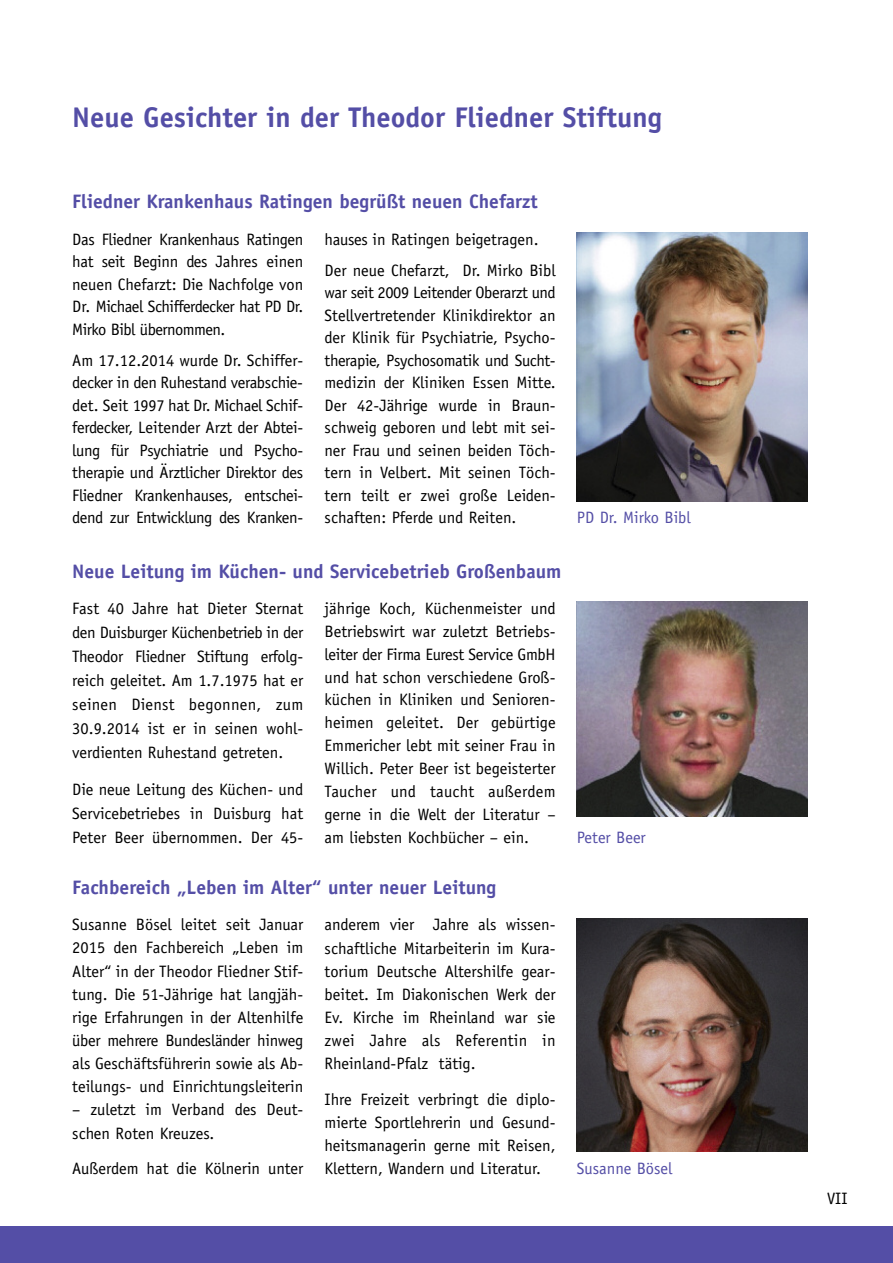
<style>
.page{position:relative;width:893px;height:1263px;background:#fff}
.page>*{position:absolute;margin:0;border:0;box-sizing:border-box;transform-origin:0 0}
.t1{font:700 28.5px "Officina Sans";color:#544ea6}
.t2{font:700 19.5px "Officina Sans";color:#544ea6}
.t3{font:16.5px/22.5px "Officina Sans";color:#000;text-align:justify}
.t4{font:16.5px "Officina Sans";color:#544ea6}
</style>
<div class="page">
<div style="left:0;top:1226px;width:893px;height:37px;background:#544ea6"></div>
<img style="left:577px;top:233px;width:231px;height:268px">
<img style="left:577px;top:602px;width:231px;height:215px">
<img style="left:577px;top:918px;width:231px;height:234px">
<h1 class="t1" style="left:72px;top:106px;width:591px">Neue Gesichter in der Theodor Fliedner Stiftung</h1>
<p class="t2" style="left:72px;top:194px;width:467px">Fliedner Krankenhaus Ratingen begrüßt neuen Chefarzt</p>
<p class="t3" style="left:72px;top:229px;width:233px">Das Fliedner Krankenhaus Ratingen hat seit Beginn des Jahres einen neuen Chefarzt: Die Nachfolge von Dr. Michael Schifferdecker hat PD Dr.<br>Mirko Bibl übernommen.</p>
<p class="t3" style="left:72px;top:350px;width:233px">Am 17.12.2014 wurde Dr. Schiffer&shy;decker in den Ruhestand verabschie&shy;det. Seit 1997 hat Dr. Michael Schif&shy;ferdecker, Leitender Arzt der Abtei&shy;lung für Psychiatrie und Psycho&shy;therapie und Ärztlicher Direktor des Fliedner Krankenhauses, entschei&shy;dend zur Entwicklung des Kranken-</p>
<p class="t3" style="left:325px;top:225px;width:233px;line-height:31px">hauses in Ratingen beigetragen.<br>Der neue Chefarzt, Dr. Mirko Bibl</p>
<p class="t3" style="left:325px;top:283px;width:233px">war seit 2009 Leitender Oberarzt und Stellvertretender Klinikdirektor an der Klinik für Psychiatrie, Psycho&shy;therapie, Psychosomatik und Sucht&shy;medizin der Kliniken Essen Mitte.<br>Der 42-Jährige wurde in Braun&shy;schweig geboren und lebt mit sei&shy;ner Frau und seinen beiden Töch&shy;tern in Velbert. Mit seinen Töch&shy;tern teilt er zwei große Leiden&shy;schaften: Pferde und Reiten.</p>
<p class="t2" style="left:72px;top:564px;width:491px">Neue Leitung im Küchen- und Servicebetrieb Großenbaum</p>
<p class="t3" style="left:72px;top:598px;width:233px;line-height:24px">Fast 40 Jahre hat Dieter Sternat den Duisburger Küchenbetrieb in der Theodor Fliedner Stiftung erfolg&shy;reich geleitet. Am 1.7.1975 hat er seinen Dienst begonnen, zum 30.9.2014 ist er in seinen wohl&shy;verdienten Ruhestand getreten.</p>
<p class="t3" style="left:72px;top:778px;width:233px;line-height:24px">Die neue Leitung des Küchen- und Servicebetriebes in Duisburg hat Peter Beer übernommen. Der 45-</p>
<p class="t3" style="left:325px;top:598px;width:233px;line-height:23px">jährige Koch, Küchenmeister und Betriebswirt war zuletzt Betriebs&shy;leiter der Firma Eurest Service GmbH und hat schon verschiedene Groß&shy;küchen in Kliniken und Senioren&shy;heimen geleitet. Der gebürtige Emmericher lebt mit seiner Frau in Willich. Peter Beer ist begeisterter Taucher und taucht außerdem gerne in die Welt der Literatur – am liebsten Kochbücher – ein.</p>
<p class="t2" style="left:72px;top:880px;width:426px">Fachbereich „Leben im Alter“ unter neuer Leitung</p>
<p class="t3" style="left:72px;top:914px;width:233px;line-height:23.1px">Susanne Bösel leitet seit Januar 2015 den Fachbereich „Leben im Alter“ in der Theodor Fliedner Stif&shy;tung. Die 51-Jährige hat langjäh&shy;rige Erfahrungen in der Altenhilfe über mehrere Bundesländer hinweg als Geschäftsführerin sowie als Ab&shy;teilungs- und Einrichtungsleiterin</p>
<p class="t3" style="left:72px;top:1099px;width:233px;line-height:23.1px">– zuletzt im Verband des Deut&shy;schen Roten Kreuzes.</p>
<p class="t3" style="left:72px;top:1159px;width:233px">Außerdem hat die Kölnerin unter</p>
<p class="t3" style="left:325px;top:915px;width:233px;line-height:23.1px">anderem vier Jahre als wissen&shy;schaftliche Mitarbeiterin im Kura&shy;torium Deutsche Altershilfe gear&shy;beitet. Im Diakonischen Werk der Ev. Kirche im Rheinland war sie zwei Jahre als Referentin in Rheinland-Pfalz tätig.</p>
<p class="t3" style="left:325px;top:1089px;width:233px;line-height:23.1px">Ihre Freizeit verbringt die diplo&shy;mierte Sportlehrerin und Gesund&shy;heitsmanagerin gerne mit Reisen, Klettern, Wandern und Literatur.</p>
<p class="t4" style="left:577px;top:511px;width:115px">PD Dr. Mirko Bibl</p>
<p class="t4" style="left:577px;top:831px;width:70px">Peter Beer</p>
<p class="t4" style="left:577px;top:1162px;width:97px">Susanne Bösel</p>
<p class="t3" style="left:827px;top:1188px;width:22px">VII</p>
</div>
